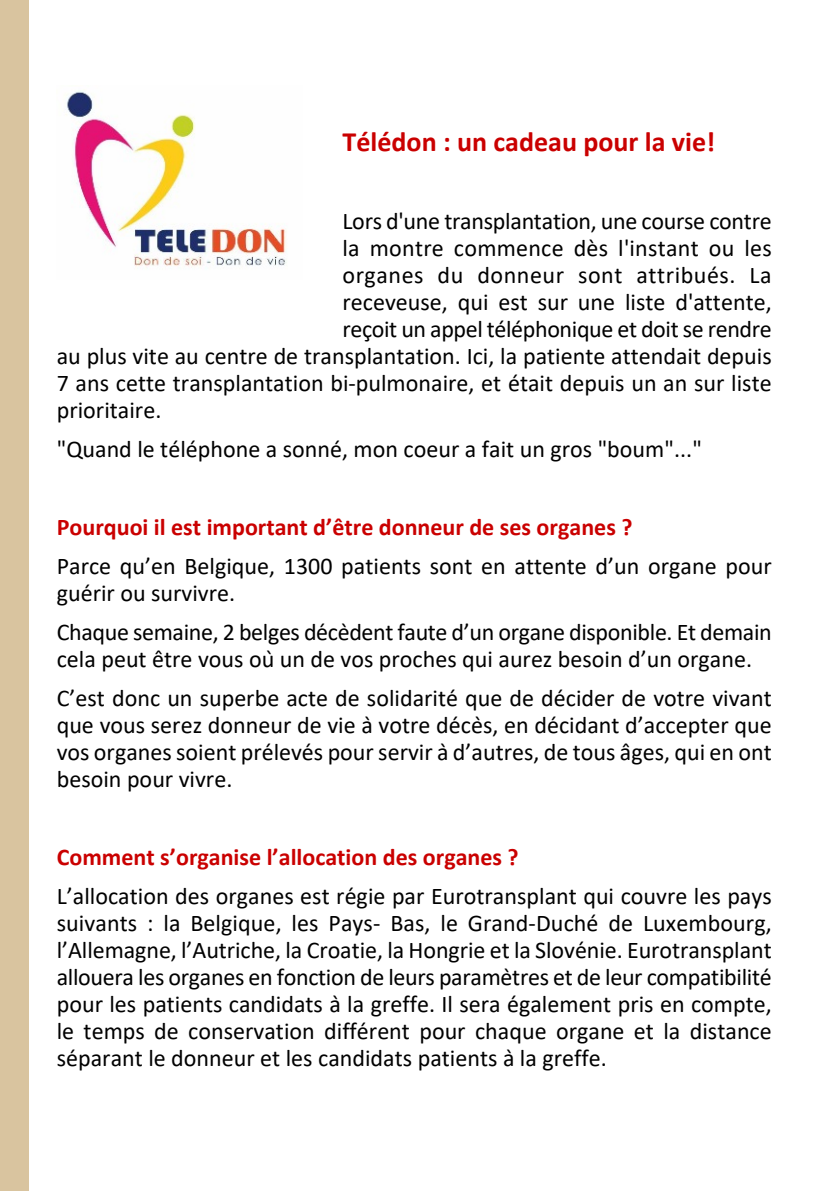
<style>
.page{position:relative;width:840px;height:1191px;background:#fff}
.page>*{position:absolute;margin:0;border:0;box-sizing:border-box;transform-origin:0 0}
.t1{font:700 28px "Calibri";color:#ca0000}
.t2{font:24px/27px "Calibri";color:#000}
.t3{font:700 24px "Calibri";color:#ca0000}
.t4{font:24px "Calibri";letter-spacing:.025em;color:#000}
</style>
<div class="page">
<div style="left:0;top:0;width:28px;height:1191px;background:#d9c49f"></div>
<img style="left:66px;top:91px;width:221px;height:176px">
<p class="t1" style="left:342px;top:130px;width:374px">Télédon : un cadeau pour la vie!</p>
<p class="t2" style="left:342px;top:210px;width:430px">Lors d'une transplantation, une course contre</p>
<p class="t2" style="left:342px;top:237px;width:430px">la montre commence dès l'instant ou les</p>
<p class="t4" style="left:342px;top:265px;width:430px">organes du donneur sont attribués. La</p>
<p class="t2" style="left:342px;top:291px;width:430px">receveuse, qui est sur une liste d'attente,</p>
<p class="t2" style="left:342px;top:318px;width:430px">reçoit un appel téléphonique et doit se rendre</p>
<p class="t2" style="left:57px;top:345px;width:716px">au plus vite au centre de transplantation. Ici, la patiente attendait depuis</p>
<p class="t2" style="left:57px;top:372px;width:716px">7 ans cette transplantation bi-pulmonaire, et était depuis un an sur liste</p>
<p class="t2" style="left:57px;top:399px;width:106px">prioritaire.</p>
<p class="t2" style="left:57px;top:438px;width:646px">"Quand le téléphone a sonné, mon coeur a fait un gros "boum"..."</p>
<p class="t3" style="left:57px;top:517px;width:577px">Pourquoi il est important d’être donneur de ses organes ?</p>
<p class="t2" style="left:57px;top:555px;width:716px">Parce qu’en Belgique, 1300 patients sont en attente d’un organe pour guérir ou survivre.</p>
<p class="t2" style="left:57px;top:621px;width:716px">Chaque semaine, 2 belges décèdent faute d’un organe disponible. Et demain cela peut être vous oùun de vos proches qui aurez besoin d’un organe.</p>
<p class="t2" style="left:57px;top:687px;width:716px;text-align:justify">C’est donc un superbe acte de solidaritéque de décider de votre vivant que vous serez donneur de vie àvotre décès, en décidant d’accepter que vos organes soient prélevés pour servir àd’autres, de tous âges, qui en ont besoin pour vivre.</p>
<p class="t3" style="left:57px;top:847px;width:463px">Comment s’organise l’allocation des organes ?</p>
<p class="t2" style="left:57px;top:885px;width:725px">L’allocation des organes est régie par Eurotransplant qui couvre les pays suivants : la Belgique, les Pays- Bas, le Grand-Duchéde Luxembourg, l’Allemagne, l’Autriche, la Croatie, la Hongrie et la Slovénie. Eurotransplant allouera les organes en fonction de leurs paramètres et de leur compatibilité pour les patients candidats àla greffe. Il sera également pris en compte, le temps de conservation différent pour chaque organe et la distance séparant le donneur et les candidats patients àla greffe.</p>
</div>
